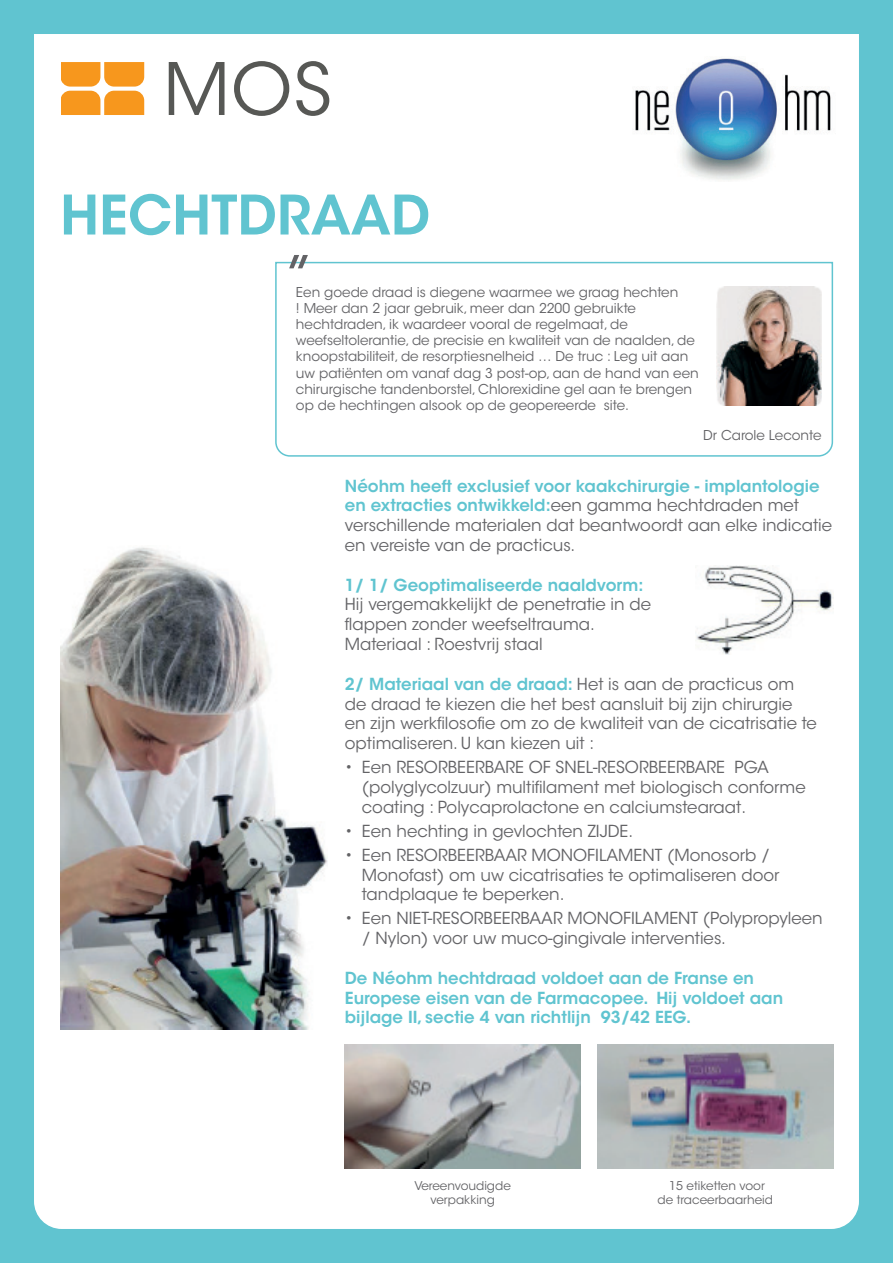
<style>
.page{position:relative;width:893px;height:1263px;background:#60c4d0}
.page>*{position:absolute;margin:0;border:0;box-sizing:border-box;transform-origin:0 0}
.t1{font:72px "ITC Avant Garde Std";color:#636366}
.t2{font:600 54px "ITC Avant Garde Std";color:#60c4d0}
.t3{font:16.5px/19.8px "ITC Avant Garde Std";color:#636366}
.t4{font:600 16.5px/19.8px "ITC Avant Garde Std";color:#60c4d0}
.t5{font:13.5px/16.2px "ITC Avant Garde Std";color:#636366}
.t6{font:12px/14.4px "ITC Avant Garde Std";color:#636366;text-align:center}
.s1{font-weight:600;color:#60c4d0}
</style>
<div class="page">
<div style="left:34px;top:34px;width:825px;height:1195px;background:#fff"></div>
<img style="left:621px;top:45px;width:223px;height:136px">
<div style="left:274px;top:261px;width:560px;height:196px;background:#fff"></div>
<img style="left:716px;top:287px;width:105px;height:118px">
<img style="left:345px;top:1045px;width:235px;height:124px">
<img style="left:598px;top:1045px;width:235px;height:124px">
<img style="left:60px;top:545px;width:267px;height:485px">
<img style="left:695px;top:566px;width:138px;height:88px">
<svg style="left:62px;top:62px;width:82px;height:53px;background:#f8a63f"></svg>
<svg style="left:169px;top:62px;width:55px;height:53px;background:#c0c0bf"></svg>
<svg style="left:234px;top:61px;width:55px;height:55px;background:#cecece"></svg>
<svg style="left:296px;top:61px;width:33px;height:55px;background:#c1c2c1"></svg>
<h2 class="t2" style="left:60px;top:181px;width:372px">HECHTDRAAD</h2>
<h1 class="t1" style="left:284px;top:239px;width:33px">”</h1>
<p class="t5" style="left:296px;top:284px;width:404px">Een goede draad is diegene waarmee we graag hechten<br>! Meer dan 2 jaar gebruik, meer dan 2200 gebruikte hechtdraden, ik waardeer vooral de regelmaat, de weefseltolerantie, de precisie en kwaliteit van de naalden, de knoopstabiliteit, de resorptiesnelheid … De truc : Leg uit aan uw patiënten om vanaf dag 3 post-op, aan de hand van een chirurgische tandenborstel, Chlorexidine gel aan te brengen op de hechtingen alsook op de geopereerde site.</p>
<p class="t5" style="left:703px;top:427px;width:120px">Dr Carole Leconte</p>
<p class="t3" style="left:345px;top:476px;width:489px"><span class="s1">Néohm heeft exclusief voor kaakchirurgie - implantologie en extracties ontwikkeld:</span>een gamma hechtdraden met verschillende materialen dat beantwoordt aan elke indicatie en vereiste van de practicus.</p>
<p class="t4" style="left:345px;top:575px;width:300px">1/ 1/ Geoptimaliseerde naaldvorm:</p>
<p class="t3" style="left:345px;top:595px;width:308px">Hij vergemakkelijkt de penetratie in de flappen zonder weefseltrauma.<br>Materiaal : Roestvrij staal</p>
<p class="t3" style="left:345px;top:674px;width:473px"><span class="s1">2/ Materiaal van de draad:</span> Het is aan de practicus om de draad te kiezen die het best aansluit bij zijn chirurgie en zijn werkfilosofie om zo de kwaliteit van de cicatrisatie te optimaliseren. U kan kiezen uit :</p>
<p class="t3" style="left:362px;top:757px;width:445px;text-indent:-17px">• Een RESORBEERBARE OF SNEL-RESORBEERBARE PGA (polyglycolzuur) multifilament met biologisch conforme coating : Polycaprolactone en calciumstearaat.</p>
<p class="t3" style="left:345px;top:821px;width:290px">• Een hechting in gevlochten ZIJDE.</p>
<p class="t3" style="left:362px;top:845px;width:419px;text-indent:-17px">• Een RESORBEERBAAR MONOFILAMENT (Monosorb /<br>Monofast) om uw cicatrisaties te optimaliseren door tandplaque te beperken.</p>
<p class="t3" style="left:362px;top:909px;width:462px;text-indent:-17px">• Een NIET-RESORBEERBAAR MONOFILAMENT (Polypropyleen / Nylon) voor uw muco-gingivale interventies.</p>
<p class="t4" style="left:345px;top:968px;width:440px">De Néohm hechtdraad voldoet aan de Franse en<br>Europese eisen van de Farmacopee. Hij voldoet aan bijlage II, sectie 4 van richtlijn 93/42 EEG.</p>
<p class="t6" style="left:414px;top:1178px;width:98px">Vereenvoudigde verpakking</p>
<p class="t6" style="left:658px;top:1178px;width:117px">15 etiketten voor<br>de traceerbaarheid</p>
</div>
